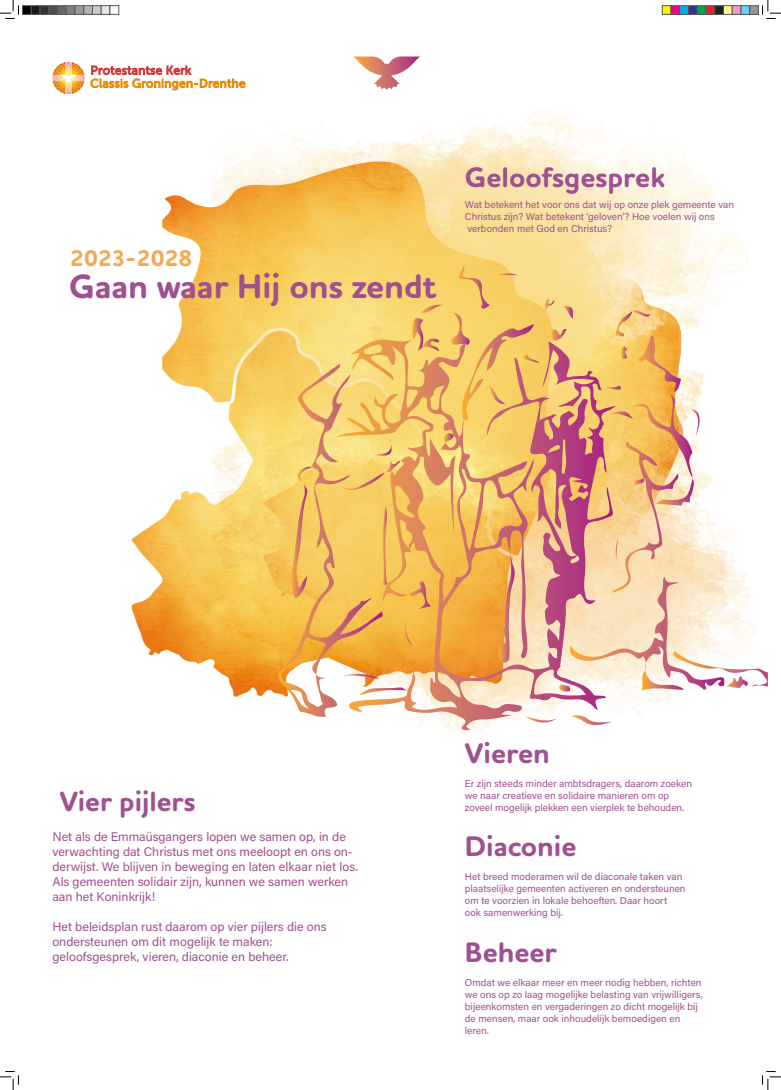
<style>
.page{position:relative;width:781px;height:1090px;background:#fff}
.page>*{position:absolute;margin:0;border:0;box-sizing:border-box;transform-origin:0 0}
.t1{font:700 34.38px "Houschka Rounded";color:#a04f90}
.t2{font:700 28.75px "Houschka Rounded";color:#a04f8f}
.t3{font:700 28.75px "Houschka Rounded";color:#a04f90}
.t4{font:700 28.12px "Houschka Rounded";color:#a04f90}
.t5{font:700 23.12px "Houschka Rounded";color:#f4a84f}
.t6{font:12.5px/15px "Acumin Pro";color:#a04f90}
.t7{font:10px/12px "Acumin Pro";color:#a04f8f}
.t8{font:10px/12px "Acumin Pro";color:#a04f90}
</style>
<div class="page">
<img style="left:119px;top:14px;width:91px;height:651px">
<img style="left:210px;top:82px;width:536px;height:661px">
<svg style="left:336px;top:339px;width:134px;height:391px"></svg>
<svg style="left:276px;top:364px;width:108px;height:352px;background:#f3c876"></svg>
<svg style="left:571px;top:715px;width:41px;height:12px"></svg>
<svg style="left:525px;top:716px;width:32px;height:8px"></svg>
<svg style="left:291px;top:466px;width:21px;height:133px;background:#efbc5f"></svg>
<svg style="left:338px;top:266px;width:430px;height:429px"></svg>
<svg style="left:52px;top:62px;width:193px;height:32px"></svg>
<svg style="left:351px;top:56px;width:71px;height:35px"></svg>
<svg style="left:0;top:0;width:19px;height:19px"></svg>
<svg style="left:0;top:1071px;width:19px;height:18px"></svg>
<svg style="left:762px;top:0;width:19px;height:19px"></svg>
<svg style="left:762px;top:1071px;width:19px;height:18px"></svg>
<div style="left:23px;top:6px;width:8px;height:8px;background:#000"></div>
<div style="left:22px;top:5px;width:10px;height:10px;border:1px solid #595959"></div>
<div style="left:31px;top:6px;width:9px;height:8px;background:#1a1a1a"></div>
<div style="left:31px;top:5px;width:9px;height:10px;border:1px solid #595959"></div>
<div style="left:40px;top:6px;width:9px;height:8px;background:#333"></div>
<div style="left:40px;top:5px;width:9px;height:10px;border:1px solid #595959"></div>
<div style="left:49px;top:6px;width:9px;height:8px;background:#4d4d4d"></div>
<div style="left:48px;top:5px;width:10px;height:10px;border:1px solid #595959"></div>
<div style="left:58px;top:6px;width:8px;height:8px;background:#666"></div>
<div style="left:57px;top:5px;width:10px;height:10px;border:1px solid #595959"></div>
<div style="left:66px;top:6px;width:9px;height:8px;background:#808080"></div>
<div style="left:66px;top:5px;width:9px;height:10px;border:1px solid #595959"></div>
<div style="left:75px;top:6px;width:9px;height:8px;background:#999"></div>
<div style="left:75px;top:5px;width:9px;height:10px;border:1px solid #595959"></div>
<div style="left:84px;top:6px;width:9px;height:8px;background:#b3b3b3"></div>
<div style="left:83px;top:5px;width:10px;height:10px;border:1px solid #595959"></div>
<div style="left:93px;top:6px;width:8px;height:8px;background:#ccc"></div>
<div style="left:92px;top:5px;width:10px;height:10px;border:1px solid #595959"></div>
<div style="left:101px;top:6px;width:9px;height:8px;background:#e6e6e6"></div>
<div style="left:101px;top:5px;width:9px;height:10px;border:1px solid #595959"></div>
<div style="left:110px;top:5px;width:9px;height:10px;border:1px solid #595959"></div>
<div style="left:662px;top:6px;width:9px;height:8px;background:#fff101"></div>
<div style="left:662px;top:5px;width:9px;height:10px;border:1px solid #595959"></div>
<div style="left:671px;top:6px;width:9px;height:8px;background:#ed028c"></div>
<div style="left:671px;top:5px;width:9px;height:10px;border:1px solid #595959"></div>
<div style="left:680px;top:6px;width:8px;height:8px;background:#00aeef"></div>
<div style="left:679px;top:5px;width:10px;height:10px;border:1px solid #595959"></div>
<div style="left:688px;top:6px;width:9px;height:8px;background:#2e3092"></div>
<div style="left:688px;top:5px;width:10px;height:10px;border:1px solid #595959"></div>
<div style="left:697px;top:6px;width:9px;height:8px;background:#00a54f"></div>
<div style="left:697px;top:5px;width:9px;height:10px;border:1px solid #595959"></div>
<div style="left:706px;top:6px;width:9px;height:8px;background:#ee1d23"></div>
<div style="left:706px;top:5px;width:9px;height:10px;border:1px solid #595959"></div>
<div style="left:715px;top:6px;width:8px;height:8px;background:#231f20"></div>
<div style="left:714px;top:5px;width:10px;height:10px;border:1px solid #595959"></div>
<div style="left:723px;top:6px;width:9px;height:8px;background:#fff79a"></div>
<div style="left:723px;top:5px;width:10px;height:10px;border:1px solid #595959"></div>
<div style="left:732px;top:6px;width:9px;height:8px;background:#f499c2"></div>
<div style="left:732px;top:5px;width:9px;height:10px;border:1px solid #595959"></div>
<div style="left:741px;top:6px;width:9px;height:8px;background:#6bcff6"></div>
<div style="left:741px;top:5px;width:9px;height:10px;border:1px solid #595959"></div>
<div style="left:750px;top:6px;width:8px;height:8px;background:#939598"></div>
<div style="left:749px;top:5px;width:10px;height:10px;border:1px solid #595959"></div>
<p class="t5" style="left:70px;top:243px;width:124px">2023-2028</p>
<p class="t1" style="left:69px;top:264px;width:369px">Gaan waar Hij ons zendt</p>
<p class="t3" style="left:465px;top:158px;width:201px">Geloofsgesprek</p>
<p class="t8" style="left:465px;top:198px;width:271px">Wat betekent het voor ons dat wij op onze plek gemeente van<br>Christus zijn? Wat betekent ‘geloven’? Hoe voelen wij ons</p>
<p class="t8" style="left:467px;top:222px;width:146px">verbonden met God en Christus?</p>
<p class="t4" style="left:60px;top:783px;width:137px">Vier pijlers</p>
<p class="t6" style="left:52px;top:828px;width:307px">Net als de Emmaüsgangers lopen we samen op, in de verwachting dat Christus met ons meeloopt en ons on&shy;derwijst. We blijven in beweging en laten elkaar niet los.<br>Als gemeenten solidair zijn, kunnen we samen werken aan het Koninkrijk!</p>
<p class="t6" style="left:52px;top:918px;width:276px">Het beleidsplan rust daarom op vier pijlers die ons</p>
<p class="t6" style="left:52px;top:933px;width:222px">ondersteunen om dit mogelijk te maken:</p>
<p class="t6" style="left:52px;top:948px;width:238px">geloofsgesprek, vieren, diaconie en beheer.</p>
<p class="t2" style="left:465px;top:735px;width:86px">Vieren</p>
<p class="t7" style="left:465px;top:776px;width:229px">Er zijn steeds minder ambtsdragers, daarom zoeken</p>
<p class="t7" style="left:465px;top:788px;width:206px">we naar creatieve en solidaire manieren om op</p>
<p class="t7" style="left:465px;top:800px;width:221px">zoveel mogelijk plekken een vierplek te behouden.</p>
<p class="t2" style="left:465px;top:827px;width:113px">Diaconie</p>
<p class="t7" style="left:465px;top:869px;width:219px">Het breed moderamen wil de diaconale taken van</p>
<p class="t7" style="left:465px;top:881px;width:222px">plaatselijke gemeenten activeren en ondersteunen</p>
<p class="t7" style="left:465px;top:893px;width:204px">om te voorzien in lokale behoeften. Daar hoort</p>
<p class="t7" style="left:465px;top:905px;width:99px">ook samenwerking bij.</p>
<p class="t2" style="left:465px;top:933px;width:93px">Beheer</p>
<p class="t7" style="left:465px;top:975px;width:239px">Omdat we elkaar meer en meer nodig hebben, richten we ons op zo laag mogelijke belasting van vrijwilligers, bijeenkomsten en vergaderingen zo dicht mogelijk bij de mensen, maar ook inhoudelijk bemoedigen en</p>
<p class="t7" style="left:465px;top:1023px;width:25px">leren.</p>
</div>
